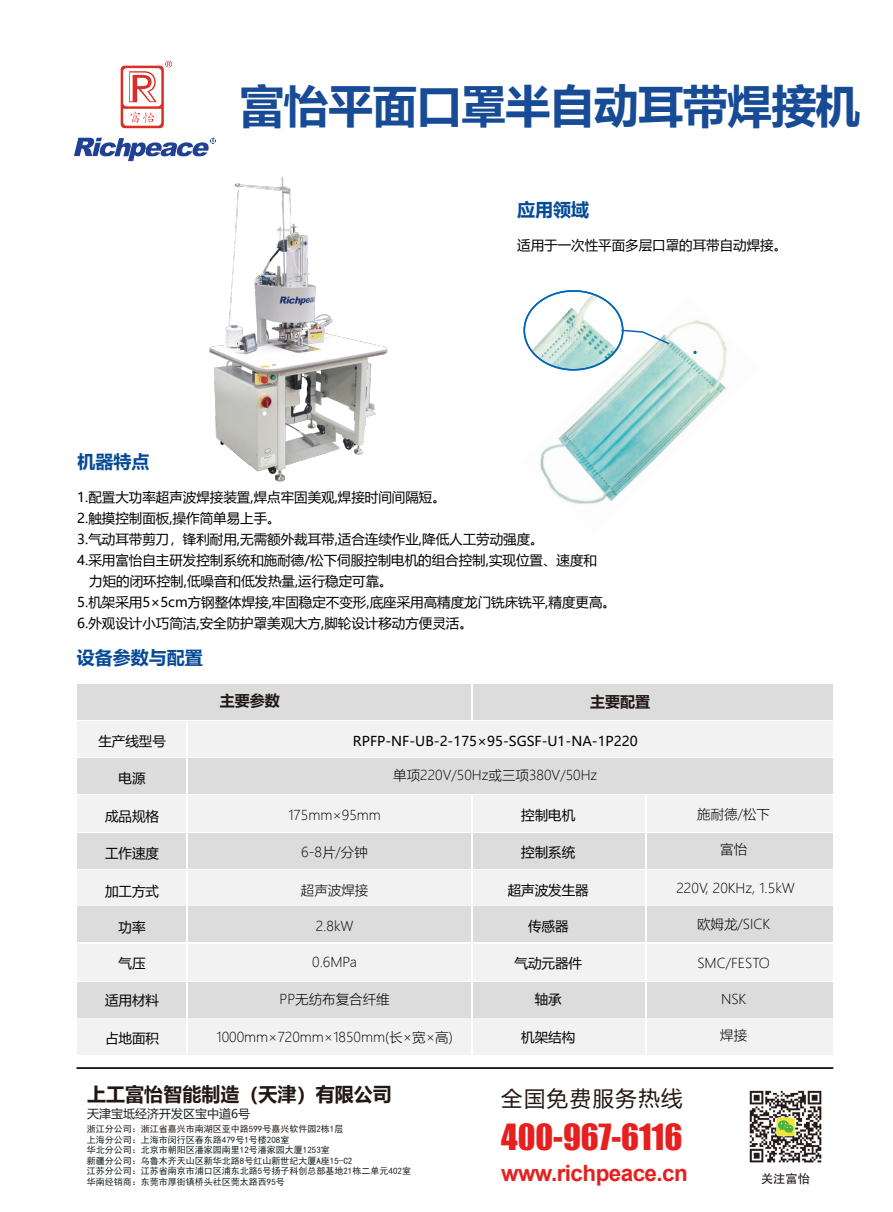
<style>
.page{position:relative;width:893px;height:1212px;background:#fff}
.page>*{position:absolute;margin:0;border:0;box-sizing:border-box;transform-origin:0 0}
.t1{font:700 45px "Microsoft Ya Hei";letter-spacing:-.015em;color:#174b96}
.t2{font:33.15px "Impact";color:#e5201f}
.t3{font:700 22.5px "Arial";letter-spacing:-.025em;color:#e5201f}
.t4{font:21.3px "Microsoft Ya Hei";letter-spacing:.075em;color:#221815}
.t5{font:700 19.05px "Microsoft Ya Hei";color:#221815}
.t6{font:700 18px "Microsoft Ya Hei";color:#054a97}
.t7{font:700 15px "Microsoft Ya Hei";color:#221815}
.t8{font:13.5px "Microsoft Ya Hei";color:#040000}
.t9{font:300 13.5px "Microsoft Ya Hei";color:#040000}
.t10{font:12.3px "FZHTJW GB1 0";color:#221815}
.t11{font:12px "Microsoft Ya Hei";color:#1a1f1e}
.t12{font:9px/10.5px "Sim Hei";color:#1a1f1e}
.t13{font:9px "Sim Hei";color:#221815}
</style>
<div class="page">
<svg style="left:74px;top:138px;width:142px;height:23px"></svg>
<svg style="left:121px;top:61px;width:51px;height:67px"></svg>
<div style="left:77px;top:1068px;width:756px;height:1px;border:1px solid #221815"></div>
<img style="left:749px;top:1090px;width:73px;height:73px">
<img style="left:540px;top:320px;width:187px;height:184px">
<svg style="left:523px;top:290px;width:147px;height:81px"></svg>
<svg style="left:693px;top:351px;width:4px;height:3px"></svg>
<div style="left:78px;top:795px;width:755px;height:37px;background:#f2f2f2"></div>
<div style="left:78px;top:721px;width:755px;height:35px;background:#f2f2f2"></div>
<div style="left:78px;top:684px;width:755px;height:36px;background:#dcdcdc"></div>
<div style="left:78px;top:758px;width:755px;height:35px;background:#dcdcdc"></div>
<div style="left:78px;top:943px;width:755px;height:37px;background:#f2f2f2"></div>
<div style="left:78px;top:1018px;width:755px;height:37px;background:#f2f2f2"></div>
<div style="left:78px;top:870px;width:755px;height:35px;background:#f2f2f2"></div>
<div style="left:78px;top:833px;width:755px;height:35px;background:#dcdcdc"></div>
<div style="left:78px;top:907px;width:755px;height:35px;background:#dcdcdc"></div>
<div style="left:78px;top:982px;width:755px;height:35px;background:#dcdcdc"></div>
<hr style="left:187px;top:720px;width:1px;height:346px;background:#fff">
<hr style="left:471px;top:795px;width:1px;height:261px;background:#fff">
<hr style="left:471px;top:684px;width:1px;height:36px;background:#fff">
<hr style="left:645px;top:795px;width:2px;height:261px;background:#fff">
<img style="left:209px;top:177px;width:179px;height:305px">
<h1 class="t1" style="left:239px;top:74px;width:623px">富怡平面口罩半自动耳带焊接机</h1>
<h3 class="t6" style="left:517px;top:197px;width:73px">应用领域</h3>
<h3 class="t6" style="left:77px;top:449px;width:73px">机器特点</h3>
<p class="t8" style="left:517px;top:235px;width:271px">适用于一次性平面多层口罩的耳带自动焊接。</p>
<p class="t8" style="left:77px;top:488px;width:370px">1.配置大功率超声波焊接装置,焊点牢固美观,焊接时间间隔短。</p>
<p class="t8" style="left:77px;top:509px;width:205px">2.触摸控制面板,操作简单易上手。</p>
<p class="t8" style="left:77px;top:530px;width:468px">3.气动耳带剪刀，锋利耐用,无需额外裁耳带,适合连续作业,降低人工劳动强度。</p>
<p class="t8" style="left:77px;top:551px;width:521px">4.采用富怡自主研发控制系统和施耐德/松下伺服控制电机的组合控制,实现位置、速度和</p>
<p class="t8" style="left:89px;top:572px;width:305px">力矩的闭环控制,低噪音和低发热量,运行稳定可靠。</p>
<p class="t8" style="left:77px;top:593px;width:540px">5.机架采用5×5cm方钢整体焊接,牢固稳定不变形,底座采用高精度龙门铣床铣平,精度更高。</p>
<p class="t8" style="left:77px;top:614px;width:397px">6.外观设计小巧简洁,安全防护罩美观大方,脚轮设计移动方便灵活。</p>
<h3 class="t6" style="left:77px;top:645px;width:127px">设备参数与配置</h3>
<p class="t7" style="left:220px;top:690px;width:61px">主要参数</p>
<p class="t7" style="left:590px;top:691px;width:61px">主要配置</p>
<p class="t8" style="left:98px;top:731px;width:69px">生产线型号</p>
<p class="t8" style="left:353px;top:732px;width:286px">RPFP-NF-UB-2-175×95-SGSF-U1-NA-1P220</p>
<p class="t8" style="left:119px;top:769px;width:28px">电源</p>
<p class="t8" style="left:105px;top:806px;width:55px">成品规格</p>
<p class="t8" style="left:105px;top:844px;width:55px">工作速度</p>
<p class="t8" style="left:105px;top:881px;width:55px">加工方式</p>
<p class="t8" style="left:119px;top:917px;width:28px">功率</p>
<p class="t8" style="left:119px;top:954px;width:28px">气压</p>
<p class="t8" style="left:105px;top:991px;width:55px">适用材料</p>
<p class="t8" style="left:105px;top:1029px;width:55px">占地面积</p>
<p class="t9" style="left:393px;top:767px;width:206px">单项220V/50Hz或三项380V/50Hz</p>
<p class="t8" style="left:521px;top:806px;width:55px">控制电机</p>
<p class="t8" style="left:521px;top:843px;width:55px">控制系统</p>
<p class="t8" style="left:508px;top:881px;width:82px">超声波发生器</p>
<p class="t8" style="left:528px;top:917px;width:42px">传感器</p>
<p class="t8" style="left:514px;top:954px;width:69px">气动元器件</p>
<p class="t8" style="left:535px;top:990px;width:28px">轴承</p>
<p class="t8" style="left:521px;top:1028px;width:55px">机架结构</p>
<p class="t9" style="left:288px;top:806px;width:94px">175mm×95mm</p>
<p class="t9" style="left:301px;top:843px;width:68px">6-8片/分钟</p>
<p class="t9" style="left:301px;top:881px;width:69px">超声波焊接</p>
<p class="t9" style="left:316px;top:917px;width:39px">2.8kW</p>
<p class="t9" style="left:312px;top:953px;width:46px">0.6MPa</p>
<p class="t9" style="left:279px;top:990px;width:112px">PP无纺布复合纤维</p>
<p class="t9" style="left:216px;top:1028px;width:238px">1000mm×720mm×1850mm(长×宽×高)</p>
<p class="t9" style="left:697px;top:805px;width:74px">施耐德/松下</p>
<p class="t9" style="left:720px;top:840px;width:28px">富怡</p>
<p class="t9" style="left:676px;top:879px;width:120px">220V, 20KHz, 1.5kW</p>
<p class="t9" style="left:697px;top:915px;width:75px">欧姆龙/SICK</p>
<p class="t9" style="left:697px;top:954px;width:74px">SMC/FESTO</p>
<p class="t9" style="left:721px;top:990px;width:27px">NSK</p>
<p class="t9" style="left:720px;top:1026px;width:28px">焊接</p>
<h3 class="t5" style="left:87px;top:1080px;width:306px">上工富怡智能制造（天津）有限公司</h3>
<p class="t11" style="left:87px;top:1106px;width:165px">天津宝坻经济开发区宝中道6号</p>
<p class="t13" style="left:87px;top:1124px;width:258px">浙江分公司：浙江省嘉兴市南湖区亚中路599号嘉兴软件园2栋1层</p>
<p class="t12" style="left:87px;top:1134px;width:326px">上海分公司：上海市闵行区春东路479号1号楼208室<br>华北分公司：北京市朝阳区潘家园南里12号潘家园大厦1253室<br>新疆分公司：乌鲁木齐天山区新华北路8号红山新世纪大厦A座15-C2<br>江苏分公司：江苏省南京市浦口区浦东北路5号扬子科创总部基地21栋二单元402室华南经销商：东莞市厚街镇桥头社区莞太路西95号</p>
<h3 class="t4" style="left:501px;top:1084px;width:183px">全国免费服务热线</h3>
<h2 class="t2" style="left:501px;top:1111px;width:183px">400-967-6116</h2>
<h3 class="t3" style="left:501px;top:1157px;width:188px">www.richpeace.cn</h3>
<p class="t10" style="left:761px;top:1172px;width:50px">关注富怡</p>
</div>
